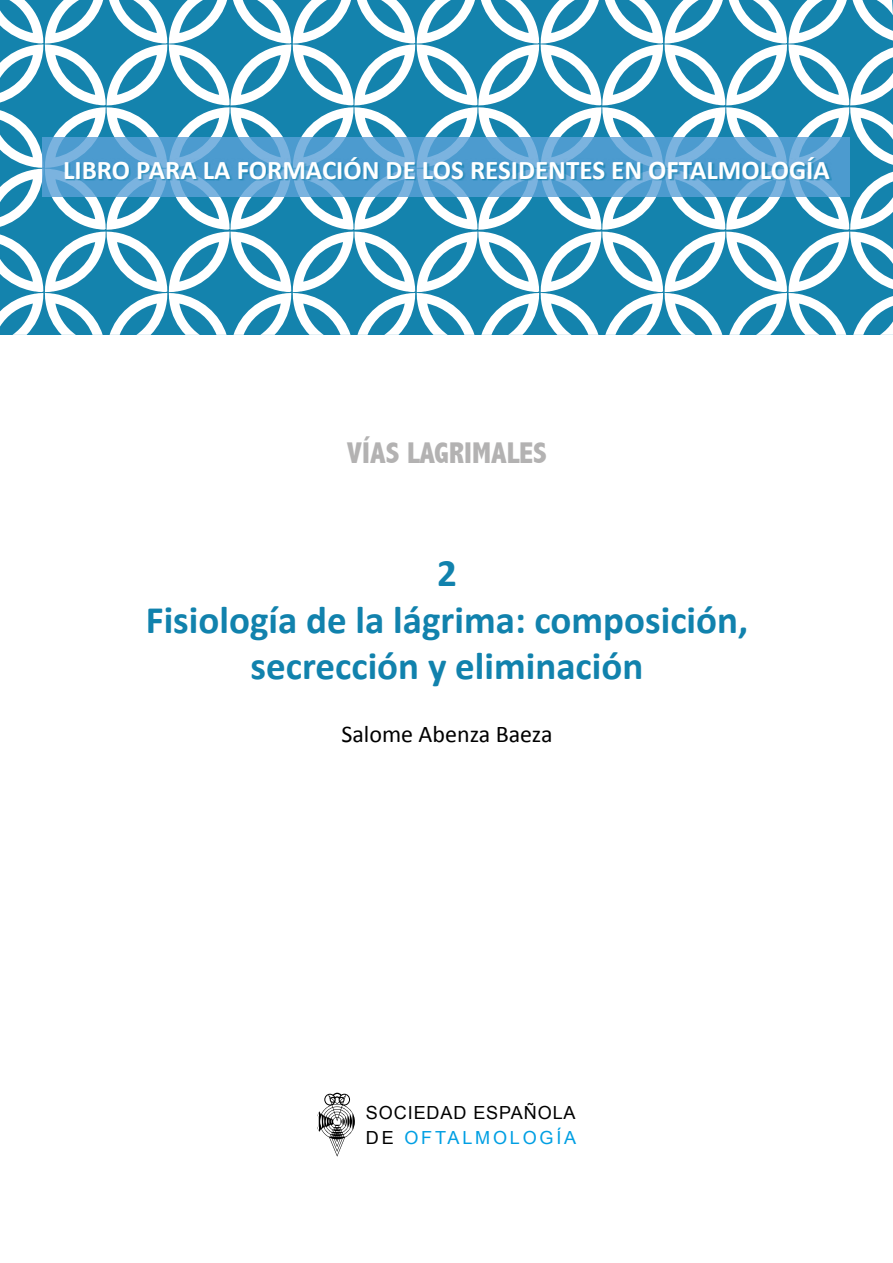
<style>
.page{position:relative;width:893px;height:1263px;background:#fff}
.page>*{position:absolute;margin:0;border:0;box-sizing:border-box;transform-origin:0 0}
.t1{font:700 39px/46.8px "Calibri";color:#1182ad;text-align:center}
.t2{font:800 condensed 30px "Abadi";color:#b3b2b2}
.t3{font:700 27px "Calibri";color:#fff}
.t4{font:24px "Calibri";color:#000}
.t5{font:18px/24.8px "Arial";letter-spacing:.05em;color:#000}
.s1{color:#009fe3}
</style>
<div class="page">
<svg style="left:0;top:0;width:893px;height:335px"></svg>
<svg style="left:43px;top:138px;width:807px;height:59px;fill:#4c9bcf"></svg>
<div style="left:65px;top:158px;width:767px;height:22px;background:#1182ad;opacity:.68"></div>
<svg style="left:317px;top:1093px;width:38px;height:64px"></svg>
<p class="t3" style="left:63px;top:153px;width:768px">LIBRO PARA LA FORMACIÓN DE LOS RESIDENTES EN OFTALMOLOGÍA</p>
<p class="t2" style="left:347px;top:436px;width:202px">VÍAS LAGRIMALES</p>
<p class="t1" style="left:146px;top:548px;width:604px">2<br>Fisiología de la lágrima: composición, secrección y eliminación</p>
<p class="t4" style="left:341px;top:719px;width:213px">Salome Abenza Baeza</p>
<p class="t5" style="left:366px;top:1100px;width:212px">SOCIEDAD ESPAÑOLA<br>DE <span class="s1">OFTALMOLOGÍA</span></p>
</div>
